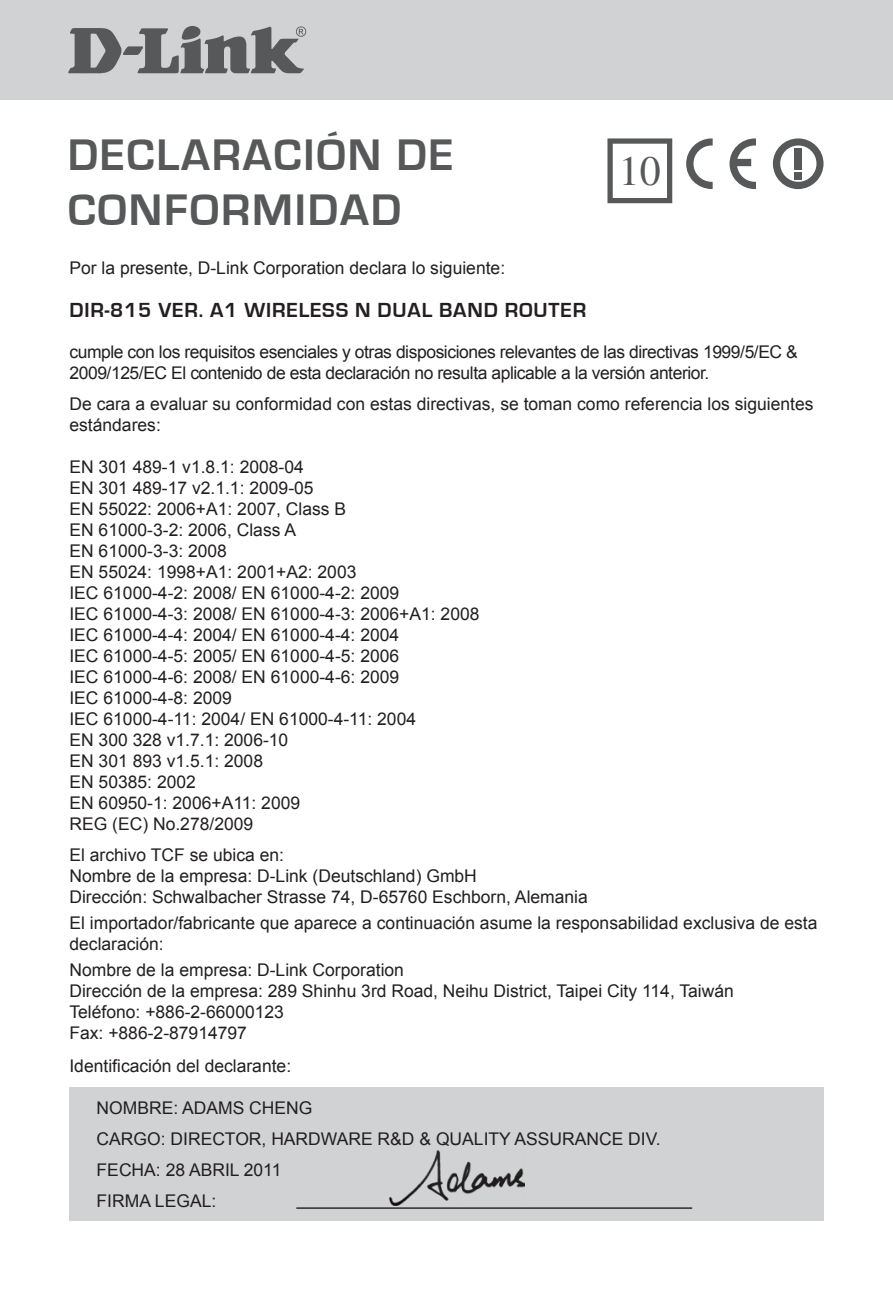
<style>
.page{position:relative;width:893px;height:1290px;background:#fff}
.page>*{position:absolute;margin:0;border:0;box-sizing:border-box;transform-origin:0 0}
.t1{font:700 45.5px/54.6px "Eurostile";letter-spacing:.04em;color:#57585a}
.t2{font:42px "Times";color:#57585a}
.t3{font:700 21px "Eurostile";letter-spacing:.04em;color:#231f20}
.t4{font:17.5px/21px "Arial";color:#231f20}
.t5{font:17.5px/21px "Arial";letter-spacing:-.025em;color:#231f20}
</style>
<div class="page">
<div style="left:0;top:0;width:893px;height:99px;background:#d1d2d4"></div>
<svg style="left:68px;top:26px;width:238px;height:48px"></svg>
<div style="left:69px;top:1086px;width:754px;height:134px;background:#d1d2d4"></div>
<hr style="left:296px;top:1207px;width:396px;height:2px;background:#231f20">
<img style="left:390px;top:1151px;width:134px;height:55px">
<svg style="left:607px;top:138px;width:65px;height:65px"></svg>
<svg style="left:686px;top:138px;width:27px;height:51px"></svg>
<svg style="left:729px;top:138px;width:27px;height:51px"></svg>
<svg style="left:773px;top:138px;width:50px;height:51px"></svg>
<div style="left:794px;top:172px;width:8px;height:7px;background:#57585a"></div>
<h1 class="t1" style="left:68px;top:129px;width:387px">DECLARACIÓN DE<br>CONFORMIDAD</h1>
<h2 class="t2" style="left:619px;top:148px;width:43px">10</h2>
<p class="t4" style="left:69px;top:258px;width:437px">Por la presente, D-Link Corporation declara lo siguiente:</p>
<p class="t3" style="left:69px;top:298px;width:209px">DIR-815 VER. A1 WIRELE</p>
<p class="t3" style="left:322px;top:298px;width:147px">SS N DUAL BAND</p>
<p class="t3" style="left:505px;top:298px;width:58px">ROUTER</p>
<p class="t5" style="left:69px;top:342px;width:730px">cumple con los requisitos esenciales y otras disposiciones relevantes de las directivas 1999/5/EC &amp;<br>2009/125/EC El contenido de esta declaración no resulta aplicable a la versión anterior.</p>
<p class="t4" style="left:69px;top:394px;width:746px">De cara a evaluar su conformidad con estas directivas, se toman como referencia los siguientes estándares:</p>
<p class="t4" style="left:69px;top:457px;width:412px">EN 301 489-1 v1.8.1: 2008-04<br>EN 301 489-17 v2.1.1: 2009-05<br>EN 55022: 2006+A1: 2007, Class B<br>EN 61000-3-2: 2006, Class A<br>EN 61000-3-3: 2008<br>EN 55024: 1998+A1: 2001+A2: 2003<br>IEC 61000-4-2: 2008/ EN 61000-4-2: 2009<br>IEC 61000-4-3: 2008/ EN 61000-4-3: 2006+A1: 2008<br>IEC 61000-4-4: 2004/ EN 61000-4-4: 2004<br>IEC 61000-4-5: 2005/ EN 61000-4-5: 2006<br>IEC 61000-4-6: 2008/ EN 61000-4-6: 2009<br>IEC 61000-4-8: 2009<br>IEC 61000-4-11: 2004/ EN 61000-4-11: 2004<br>EN 300 328 v1.7.1: 2006-10<br>EN 301 893 v1.5.1: 2008<br>EN 50385: 2002<br>EN 60950-1: 2006+A11: 2009<br>REG (EC) No.278/2009</p>
<p class="t4" style="left:69px;top:844px;width:520px">El archivo TCF se ubica en:<br>Nombre de la empresa: D-Link (Deutschland) GmbH<br>Dirección: Schwalbacher Strasse 74, D-65760 Eschborn, Alemania</p>
<p class="t4" style="left:69px;top:912px;width:749px">El importador/fabricante que aparece a continuación asume la responsabilidad exclusiva de esta declaración:</p>
<p class="t4" style="left:69px;top:959px;width:666px">Nombre de la empresa: D-Link Corporation<br>Dirección de la empresa: 289 Shinhu 3rd Road, Neihu District, Taipei City 114, Taiwán Teléfono: +886-2-66000123<br>Fax: +886-2-87914797</p>
<p class="t4" style="left:69px;top:1055px;width:223px">Identificación del declarante:</p>
<p class="t4" style="left:97px;top:1092px;width:566px;line-height:30.8px">NOMBRE: ADAMS CHENG<br>CARGO: DIRECTOR, HARDWARE R&amp;D &amp; QUALITY ASSURANCE DIV.<br>FECHA: 28 ABRIL 2011<br>FIRMA LEGAL:</p>
</div>
